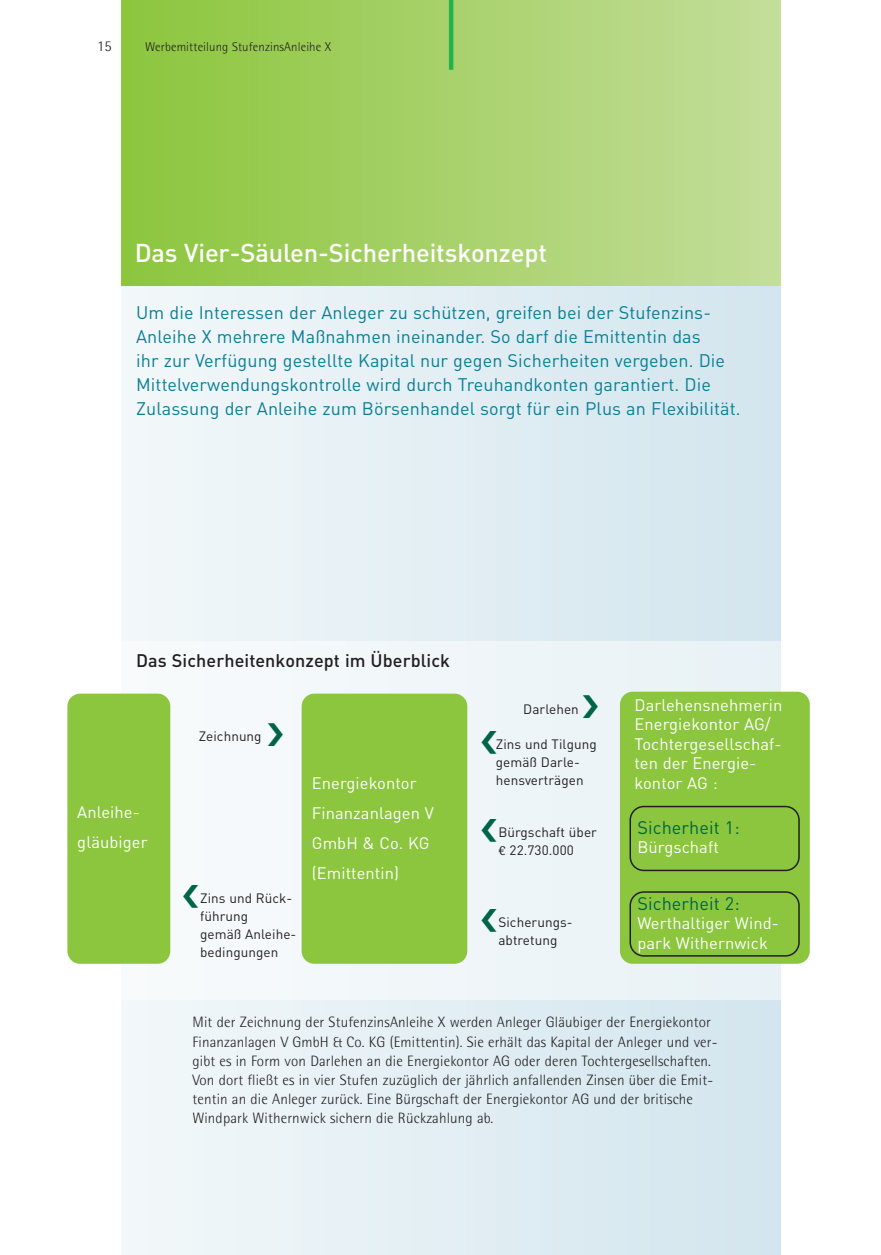
<style>
.page{position:relative;width:881px;height:1255px;background:#fff}
.page>*{position:absolute;margin:0;border:0;box-sizing:border-box;transform-origin:0 0}
.t1{font:500 25.5px "DIN";letter-spacing:-.005em;color:#fff}
.t2{font:18px/24px "DIN";letter-spacing:.005em;color:#0b7e96}
.t3{font:500 18px "DIN";letter-spacing:.005em;color:#231f20}
.t4{font:18px "DIN";letter-spacing:.005em;color:#006547}
.t5{font:16.5px/19.5px "DIN";letter-spacing:.005em;color:#fff}
.t6{font:300 15px/19.2px "Agfa Rotis Semisans";letter-spacing:.01em;color:#231f20}
.t7{font:13.5px/18px "DIN";letter-spacing:.005em;color:#231f20}
.t8{font:300 12.75px "Agfa Rotis Semisans";letter-spacing:.01em;color:#231f20}
.s1{font-family:"Agfa Rotis Semisans"}
</style>
<div class="page">
<div style="left:121px;top:0;width:659px;height:1254px;background:linear-gradient(to right,#f3f8fa,#d2e5ee)"></div>
<div style="left:121px;top:0;width:659px;height:285px;background:linear-gradient(to right,#8cc63c,#c4de9a)"></div>
<div style="left:448px;top:0;width:5px;height:70px;background:#23b24b"></div>
<div style="left:38px;top:641px;width:842px;height:358px;background:#f4f9fb"></div>
<div style="left:619px;top:691px;width:190px;height:272px;background:#8bc63e;border-radius:13px"></div>
<svg style="left:629px;top:891px;width:170px;height:65px"></svg>
<div style="left:301px;top:693px;width:166px;height:270px;background:#8bc63e;border-radius:13px"></div>
<div style="left:67px;top:693px;width:103px;height:270px;background:#8bc63e;border-radius:13px"></div>
<svg style="left:629px;top:805px;width:170px;height:66px"></svg>
<p class="t6" style="left:97px;top:38px;width:16px">15</p>
<p class="t8" style="left:145px;top:42px;width:187px">Werbemitteilung StufenzinsAnleihe X</p>
<h1 class="t1" style="left:135px;top:238px;width:414px">Das Vier-Säulen-Sicherheitskonzept</h1>
<p class="t2" style="left:136px;top:301px;width:605px">Um die Interessen der Anleger zu schützen, greifen bei der Stufenzins-Anleihe X mehrere Maßnahmen ineinander. So darf die Emittentin das<br>ihr zur Verfügung gestellte Kapital nur gegen Sicherheiten vergeben. Die Mittelverwendungskontrolle wird durch Treuhandkonten garantiert. Die Zulassung der Anleihe zum Börsenhandel sorgt für ein Plus an Flexibilität.</p>
<p class="t3" style="left:136px;top:650px;width:315px">Das Sicherheitenkonzept im Überblick</p>
<p class="t5" style="left:77px;top:797px;width:72px;line-height:30px">Anleihe&shy;gläubiger</p>
<p class="t7" style="left:198px;top:727px;width:64px">Zeichnung</p>
<p class="t7" style="left:200px;top:889px;width:98px">Zins und Rück&shy;führung<br>gemäß Anleihe&shy;bedingungen</p>
<p class="t5" style="left:634px;top:695px;width:149px">Darlehensnehmerin<br>Energiekontor AG/<br>Tochtergesellschaf&shy;ten der Energie-</p>
<p class="t7" style="left:523px;top:700px;width:57px">Darlehen</p>
<p class="t7" style="left:495px;top:735px;width:102px">Zins und Tilgung gemäß Darle&shy;hensverträgen</p>
<p class="t7" style="left:498px;top:822px;width:100px">Bürgschaft über <span class="s1">€</span> 22.730.000</p>
<p class="t5" style="left:312px;top:774px;width:106px">Energiekontor</p>
<p class="t5" style="left:634px;top:773px;width:85px">kontor AG :</p>
<p class="t5" style="left:312px;top:798px;width:123px;line-height:30px">Finanzanlagen V<br>GmbH &amp; Co. KG (Emittentin)</p>
<p class="t4" style="left:637px;top:817px;width:104px">Sicherheit 1:</p>
<p class="t5" style="left:637px;top:837px;width:83px">Bürgschaft</p>
<p class="t7" style="left:498px;top:913px;width:76px">Sicherungs&shy;abtretung</p>
<p class="t4" style="left:637px;top:892px;width:104px">Sicherheit 2:</p>
<p class="t5" style="left:637px;top:913px;width:143px">Werthaltiger Wind&shy;park Withernwick</p>
<p class="t6" style="left:192px;top:1014px;width:526px">Mit der Zeichnung der StufenzinsAnleihe X werden Anleger Gläubiger der Energiekontor Finanzanlagen V GmbH &amp; Co. KG (Emittentin). Sie erhält das Kapital der Anleger und ver&shy;gibt es in Form von Darlehen an die Energiekontor AG oder deren Tochtergesellschaften.<br>Von dort fließt es in vier Stufen zuzüglich der jährlich anfallenden Zinsen über die Emit&shy;tentin an die Anleger zurück. Eine Bürgschaft der Energiekontor AG und der britische Windpark Withernwick sichern die Rückzahlung ab.</p>
</div>
